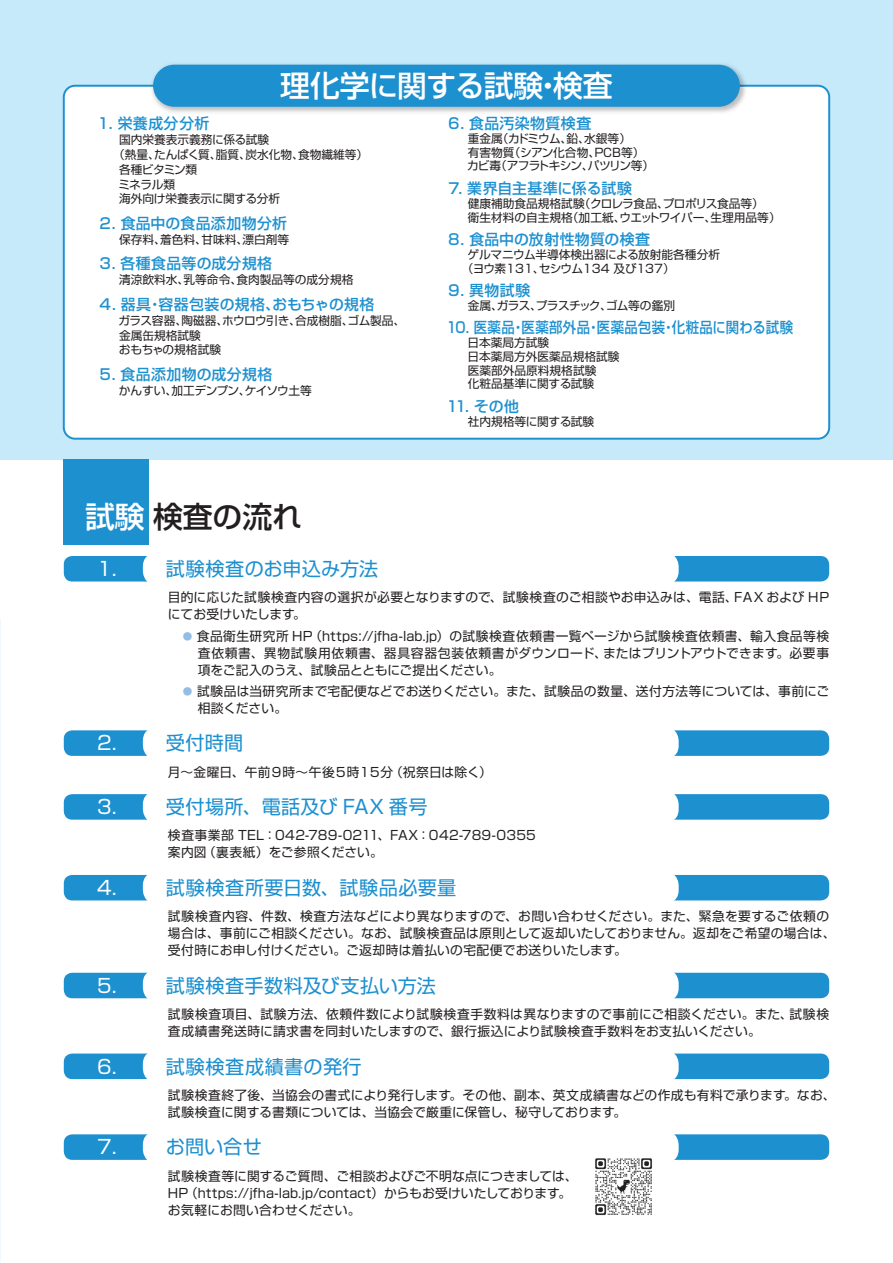
<style>
.page{position:relative;width:893px;height:1263px;background:#fff}
.page>*{position:absolute;margin:0;border:0;box-sizing:border-box;transform-origin:0 0}
.t1{font:500 29.7px "Shin Go Pro";letter-spacing:-.01em;color:#fff}
.t2{font:500 29.7px "Shin Go Pro";color:#231f20}
.t3{font:19.2px "Shin Go Pro";letter-spacing:.02em;color:#1d90d0}
.t4{font:19.2px "Shin Go Pro";color:#fff}
.t5{font:500 14.85px "Shin Go Pro";letter-spacing:.02em;color:#1d90d0}
.t6{font:500 14.85px "Shin Go Pro";letter-spacing:.02em;color:#1d90d0;scale:.9 1}
.t7{font:12.75px/17px "Shin Go Pro";letter-spacing:.015em;color:#231f20}
.t8{font:12.75px "Shin Go Pro";letter-spacing:-.015em;color:#231f20}
.t9{font:11.7px/13.8px "Shin Go Pro";color:#231f20}
.t10{font:11.7px/13.8px "Shin Go Pro";letter-spacing:-.055em;color:#231f20}
.t11{font:11.7px "Shin Go Pro";letter-spacing:-.045em;color:#231f20}
.t12{font:11.7px "Shin Go Pro";letter-spacing:-.035em;color:#231f20}
.t13{font:11.7px "Shin Go Pro";letter-spacing:-.05em;color:#231f20}
.s1{color:#fff}
.s2{font-size:9.6px;color:#93bde5}
</style>
<div class="page">
<div style="left:0;top:0;width:893px;height:459px;background:#c6eafa"></div>
<div style="left:64px;top:86px;width:765px;height:353px;background:#fff;border-radius:11px"></div>
<img style="left:149px;top:64px;width:601px;height:49px">
<div style="left:153px;top:65px;width:587px;height:42px;background:#1d90d0;border-radius:21px"></div>
<div style="left:64px;top:556px;width:765px;height:25px;background:#1d90d0;border-radius:9px"></div>
<div style="left:64px;top:730px;width:765px;height:26px;background:#1d90d0;border-radius:9px"></div>
<div style="left:64px;top:794px;width:765px;height:26px;background:#1d90d0;border-radius:9px"></div>
<div style="left:64px;top:875px;width:765px;height:25px;background:#1d90d0;border-radius:9px"></div>
<div style="left:64px;top:973px;width:765px;height:25px;background:#1d90d0;border-radius:9px"></div>
<div style="left:64px;top:1053px;width:765px;height:26px;background:#1d90d0;border-radius:9px"></div>
<div style="left:64px;top:1134px;width:765px;height:26px;background:#1d90d0;border-radius:9px"></div>
<div style="left:143px;top:553px;width:536px;height:32px;background:#fff;border-radius:14px"></div>
<div style="left:143px;top:727px;width:536px;height:32px;background:#fff;border-radius:14px"></div>
<div style="left:143px;top:791px;width:536px;height:32px;background:#fff;border-radius:14px"></div>
<div style="left:143px;top:872px;width:536px;height:32px;background:#fff;border-radius:14px"></div>
<div style="left:143px;top:969px;width:536px;height:32px;background:#fff;border-radius:14px"></div>
<div style="left:143px;top:1050px;width:536px;height:32px;background:#fff;border-radius:14px"></div>
<div style="left:143px;top:1131px;width:536px;height:32px;background:#fff;border-radius:14px"></div>
<div style="left:64px;top:459px;width:85px;height:85px;background:#1d90d0"></div>
<img style="left:595px;top:1158px;width:57px;height:58px">
<h1 class="t1" style="left:280px;top:62px;width:334px">理化学に関する試験・検査</h1>
<p class="t5" style="left:96px;top:111px;width:115px">１. 栄養成分分析</p>
<p class="t9" style="left:119px;top:131px;width:152px">国内栄養表示義務に係る試験</p>
<p class="t9" style="left:113px;top:146px;width:257px">（熱量、たんぱく質、脂質、炭水化物、食物繊維等）</p>
<p class="t13" style="left:119px;top:160px;width:80px">各種ビタミン類</p>
<p class="t9" style="left:118px;top:176px;width:58px">ミネラル類</p>
<p class="t9" style="left:119px;top:191px;width:163px">海外向け栄養表示に関する分析</p>
<p class="t5" style="left:98px;top:211px;width:191px">２. 食品中の食品添加物分析</p>
<p class="t9" style="left:119px;top:231px;width:172px">保存料、着色料、甘味料、漂白剤等</p>
<p class="t5" style="left:98px;top:251px;width:176px">３. 各種食品等の成分規格</p>
<p class="t9" style="left:119px;top:271px;width:236px">清涼飲料水、乳等命令、食肉製品等の成分規格</p>
<p class="t5" style="left:98px;top:292px;width:278px">４. 器具・容器包装の規格、おもちゃの規格</p>
<p class="t9" style="left:119px;top:311px;width:288px;line-height:14.9px">ガラス容器、陶磁器、ホウロウ引き、合成樹脂、ゴム製品、金属缶規格試験<br>おもちゃの規格試験</p>
<p class="t5" style="left:98px;top:362px;width:176px">５. 食品添加物の成分規格</p>
<p class="t12" style="left:119px;top:381px;width:194px">かんすい、加工デンプン、ケイソウ土等</p>
<h1 class="t2" style="left:85px;top:492px;width:218px"><span class="s1">試験</span>検査の流れ</h1>
<h2 class="t4" style="left:97px;top:553px;width:21px">1.</h2>
<h2 class="t3" style="left:166px;top:553px;width:214px">試験検査のお申込み方法</h2>
<p class="t5" style="left:446px;top:111px;width:146px">６. 食品汚染物質検査</p>
<p class="t10" style="left:467px;top:130px;width:188px">重金属（カドミウム、鉛、水銀等）<br>有害物質（シアン化合物、ＰＣＢ等）カビ毒（アフラトキシン、パツリン等）</p>
<p class="t5" style="left:446px;top:176px;width:187px">７. 業界自主基準に係る試験</p>
<p class="t9" style="left:468px;top:195px;width:314px">健康補助食品規格試験（クロレラ食品、プロポリス食品等）<br>衛生材料の自主規格（加工紙、ウエットワイパー、生理用品等）</p>
<p class="t5" style="left:446px;top:227px;width:205px">８. 食品中の放射性物質の検査</p>
<p class="t9" style="left:462px;top:246px;width:260px;text-indent:6px">ゲルマニウム半導体検出器による放射能各種分析（ヨウ素131、セシウム134 及び137）</p>
<p class="t5" style="left:446px;top:278px;width:85px">９. 異物試験</p>
<p class="t11" style="left:468px;top:296px;width:209px">金属、ガラス、プラスチック、ゴム等の鑑別</p>
<p class="t6" style="left:446px;top:315px;width:387px">10. 医薬品・医薬部外品・医薬品包装・化粧品に関わる試験</p>
<p class="t9" style="left:468px;top:334px;width:153px">日本薬局方試験<br>日本薬局方外医薬品規格試験医薬部外品原料規格試験<br>化粧品基準に関する試験</p>
<p class="t5" style="left:446px;top:394px;width:74px">11. その他</p>
<p class="t9" style="left:468px;top:413px;width:128px">社内規格等に関する試験</p>
<p class="t7" style="left:168px;top:587px;width:663px">目的に応じた試験検査内容の選択が必要となりますので、試験検査のご相談やお申込みは、電話、FAX および HPにてお受けいたします。</p>
<p class="t7" style="left:198px;top:626px;width:633px;text-align:justify;text-indent:-15px"><span class="s2">●</span> 食品衛生研究所 HP（https://jfha-lab.jp）の試験検査依頼書一覧ページから試験検査依頼書、輸入食品等検査依頼書、異物試験用依頼書、器具容器包装依頼書がダウンロード、またはプリントアウトできます。必要事項をご記入のうえ、試験品とともにご提出ください。</p>
<p class="t7" style="left:198px;top:681px;width:633px;text-indent:-15px"><span class="s2">●</span> 試験品は当研究所まで宅配便などでお送りください。また、試験品の数量、送付方法等については、事前にご相談ください。</p>
<h2 class="t4" style="left:97px;top:727px;width:21px">2.</h2>
<h2 class="t3" style="left:166px;top:727px;width:79px">受付時間</h2>
<p class="t8" style="left:168px;top:761px;width:325px">月〜金曜日、午前９時〜午後５時１５分（祝祭日は除く）</p>
<h2 class="t4" style="left:97px;top:791px;width:21px">3.</h2>
<h2 class="t3" style="left:166px;top:791px;width:263px">受付場所、電話及び FAX 番号</h2>
<p class="t7" style="left:168px;top:825px;width:369px">検査事業部 TEL：042-789-0211、FAX：042-789-0355案内図（裏表紙）をご参照ください。</p>
<h2 class="t4" style="left:97px;top:872px;width:21px">4.</h2>
<h2 class="t3" style="left:166px;top:872px;width:292px">試験検査所要日数、試験品必要量</h2>
<p class="t7" style="left:168px;top:906px;width:669px">試験検査内容、件数、検査方法などにより異なりますので、お問い合わせください。また、緊急を要するご依頼の場合は、事前にご相談ください。なお、試験検査品は原則として返却いたしておりません。返却をご希望の場合は、受付時にお申し付けください。ご返却時は着払いの宅配便でお送りいたします。</p>
<h2 class="t4" style="left:97px;top:970px;width:21px">5.</h2>
<h2 class="t3" style="left:166px;top:970px;width:272px">試験検査手数料及び支払い方法</h2>
<p class="t7" style="left:168px;top:1004px;width:663px">試験検査項目、試験方法、依頼件数により試験検査手数料は異なりますので事前にご相談ください。また、試験検査成績書発送時に請求書を同封いたしますので、銀行振込により試験検査手数料をお支払いください。</p>
<h2 class="t4" style="left:97px;top:1050px;width:21px">6.</h2>
<h2 class="t3" style="left:166px;top:1050px;width:197px">試験検査成績書の発行</h2>
<p class="t7" style="left:168px;top:1085px;width:669px">試験検査終了後、当協会の書式により発行します。その他、副本、英文成績書などの作成も有料で承ります。なお、試験検査に関する書類については、当協会で厳重に保管し、秘守しております。</p>
<h2 class="t4" style="left:97px;top:1131px;width:21px">7.</h2>
<h2 class="t3" style="left:166px;top:1131px;width:98px">お問い合せ</h2>
<p class="t7" style="left:168px;top:1166px;width:411px">試験検査等に関するご質問、ご相談およびご不明な点につきましては、<br>HP（https://jfha-lab.jp/contact）からもお受けいたしております。お気軽にお問い合わせください。</p>
</div>
